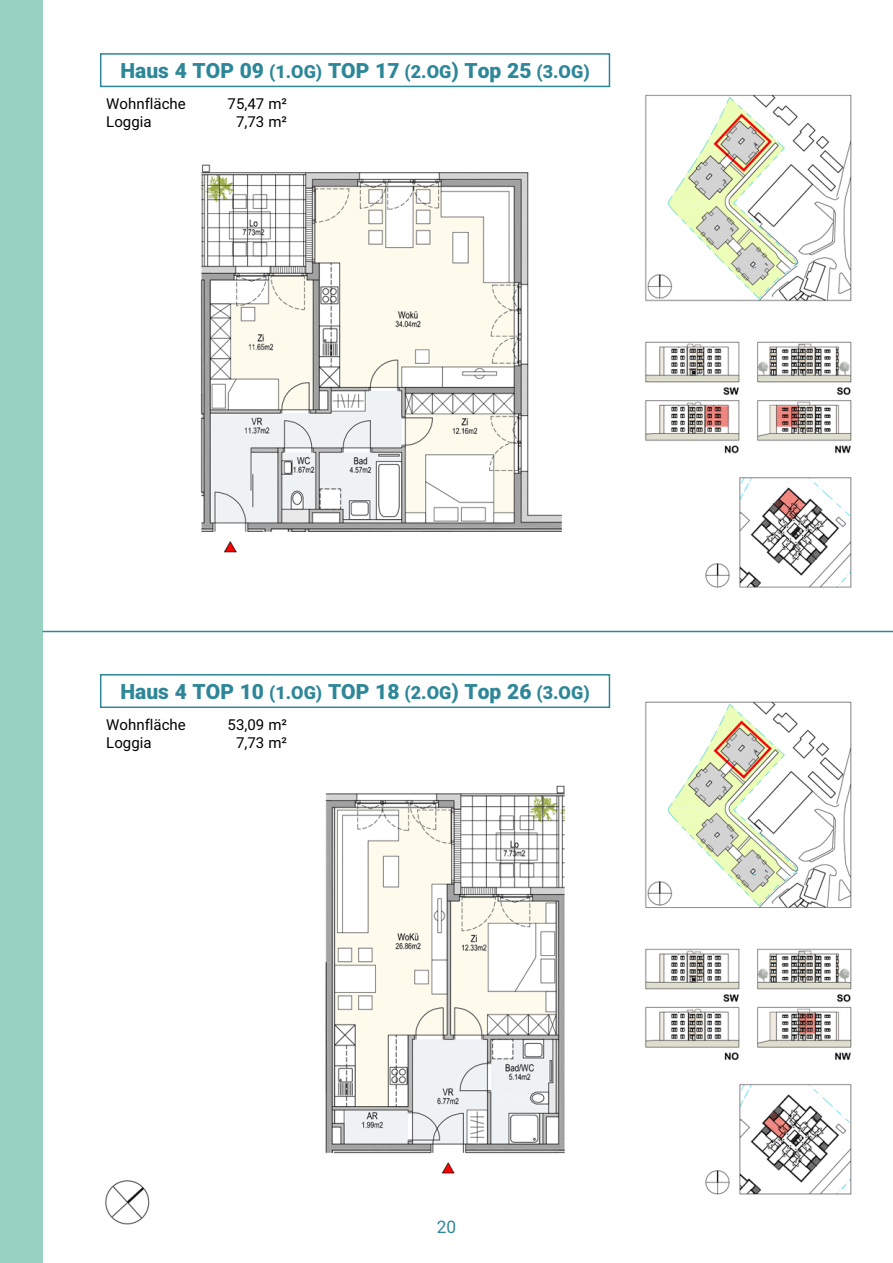
<style>
.page{position:relative;width:893px;height:1263px;background:#fff}
.page>*{position:absolute;margin:0;border:0;box-sizing:border-box;transform-origin:0 0}
.t1{font:900 21px "Roboto";color:#2e8798}
.t2{font:17.25px "Roboto";color:#2e8798}
.t3{font:15px "Roboto";color:#000}
.s1{font-size:18px}
</style>
<div class="page">
<img style="left:43px;top:53px;width:850px;height:1172px">
<div style="left:0;top:0;width:43px;height:1263px;background:#98d0c1"></div>
<hr style="left:43px;top:631px;width:850px;height:1px;background:#2e8798">
<div style="left:100px;top:53px;width:510px;height:34px;border:2px solid #2e8798"></div>
<div style="left:100px;top:674px;width:510px;height:34px;border:2px solid #2e8798"></div>
<p class="t1" style="left:120px;top:56px;width:471px">Haus 4 TOP 09 <span class="s1">(1.OG)</span> TOP 17 <span class="s1">(2.OG</span>) Top 25 <span class="s1">(3.OG)</span></p>
<p class="t3" style="left:106px;top:93px;width:81px">Wohnfläche</p>
<p class="t3" style="left:228px;top:93px;width:61px">75,47 m²</p>
<p class="t3" style="left:106px;top:111px;width:47px">Loggia</p>
<p class="t3" style="left:236px;top:111px;width:52px">7,73 m²</p>
<p class="t1" style="left:120px;top:677px;width:471px">Haus 4 TOP 10 <span class="s1">(1.OG)</span> TOP 18 <span class="s1">(2.OG</span>) Top 26 <span class="s1">(3.OG)</span></p>
<p class="t3" style="left:106px;top:714px;width:81px">Wohnfläche</p>
<p class="t3" style="left:228px;top:714px;width:61px">53,09 m²</p>
<p class="t3" style="left:106px;top:732px;width:47px">Loggia</p>
<p class="t3" style="left:236px;top:732px;width:52px">7,73 m²</p>
<p class="t2" style="left:437px;top:1215px;width:21px">20</p>
</div>
